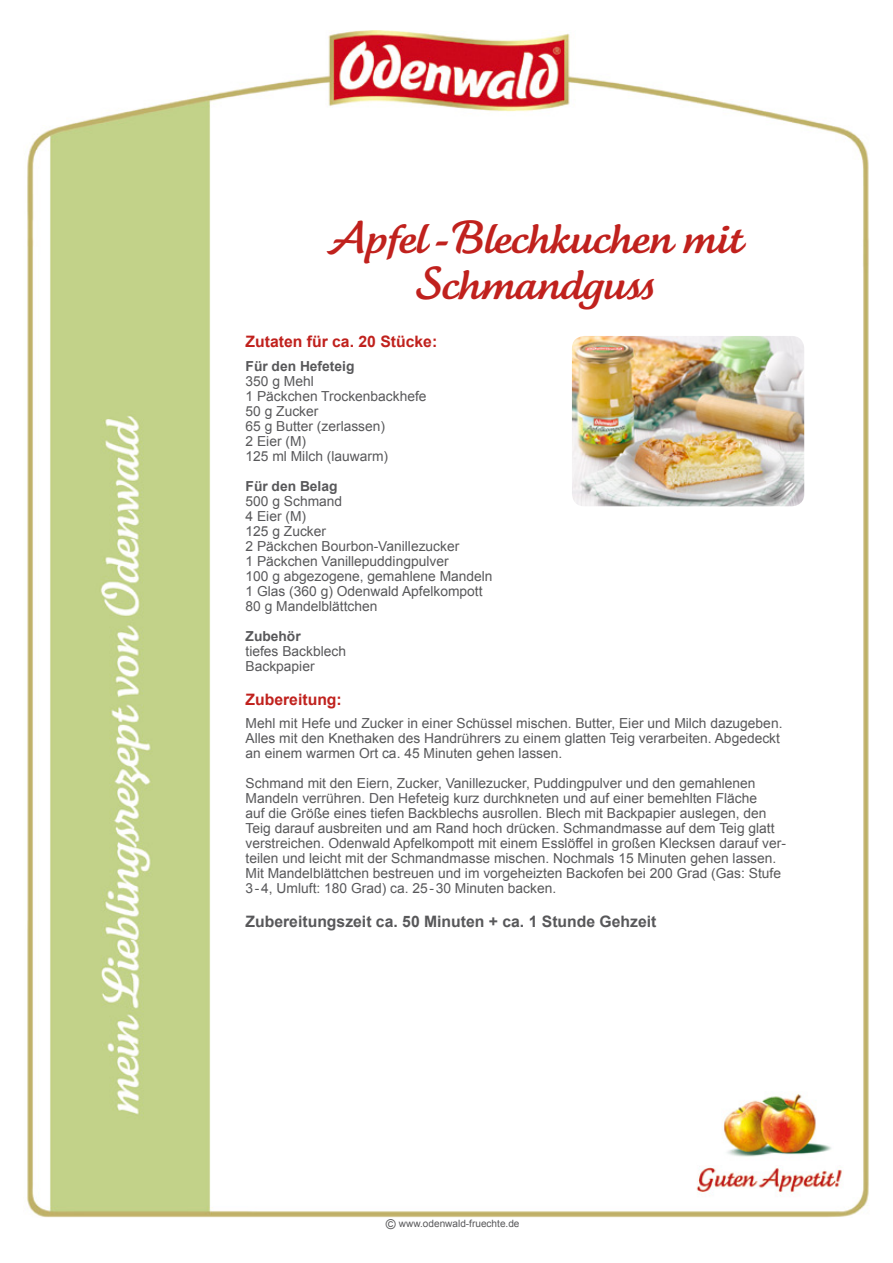
<style>
.page{position:relative;width:893px;height:1263px;background:#fff}
.page>*{position:absolute;margin:0;border:0;box-sizing:border-box;transform-origin:0 0}
.t1{font:45px/46.5px "Tartine Script OT";letter-spacing:.005em;color:#c0211d;text-align:center}
.t2{font:700 15.75px "Arial";color:#58585a}
.t3{font:700 15.75px "Arial";color:#c0211d}
.t4{font:13.8px/15px "Arial";color:#58585a}
.t5{font:700 13.8px "Arial";color:#58585a}
.t6{font:10.05px "Arial";color:#58585a}
.s1{font-size:13.5px}
</style>
<div class="page">
<img style="left:27px;top:31px;width:842px;height:1187px">
<img style="left:697px;top:1066px;width:149px;height:98px">
<img style="left:572px;top:336px;width:232px;height:170px">
<h1 class="t1" style="left:329px;top:215px;width:415px">Apfel -Blechkuchen mit<br>Schmandguss</h1>
<p class="t3" style="left:246px;top:331px;width:193px">Zutaten für ca. 20 Stücke:</p>
<p class="t5" style="left:246px;top:357px;width:110px">Für den Hefeteig</p>
<p class="t4" style="left:246px;top:374px;width:183px">350 g Mehl<br>1 Päckchen Trockenbackhefe<br>50 g Zucker<br>65 g Butter (zerlassen)<br>2 Eier (M)<br>125 ml Milch (lauwarm)</p>
<p class="t5" style="left:246px;top:477px;width:94px">Für den Belag</p>
<p class="t4" style="left:246px;top:494px;width:249px">500 g Schmand<br>4 Eier (M)<br>125 g Zucker<br>2 Päckchen Bourbon-Vanillezucker<br>1 Päckchen Vanillepuddingpulver<br>100 g abgezogene, gemahlene Mandeln<br>1 Glas (360 g) Odenwald Apfelkompott<br>80 g Mandelblättchen</p>
<p class="t5" style="left:246px;top:627px;width:57px">Zubehör</p>
<p class="t4" style="left:246px;top:644px;width:102px">tiefes Backblech<br>Backpapier</p>
<p class="t3" style="left:246px;top:689px;width:98px">Zubereitung:</p>
<p class="t4" style="left:246px;top:716px;width:538px">Mehl mit Hefe und Zucker in einer Schüssel mischen. Butter, Eier und Milch dazugeben.<br>Alles mit den Knethaken des Handrührers zu einem glatten Teig verarbeiten. Abgedeckt an einem warmen Ort ca. 45 Minuten gehen lassen.</p>
<p class="t4" style="left:246px;top:776px;width:542px">Schmand mit den Eiern, Zucker, Vanillezucker, Puddingpulver und den gemahlenen Mandeln verrühren. Den Hefeteig kurz durchkneten und auf einer bemehlten Fläche<br>auf die Größe eines tiefen Backblechs ausrollen. Blech mit Backpapier auslegen, den Teig darauf ausbreiten und am Rand hoch drücken. Schmandmasse auf dem Teig glatt verstreichen. Odenwald Apfelkompott mit einem Esslöffel in großen Klecksen darauf ver&shy;teilen und leicht mit der Schmandmasse mischen. Nochmals 15 Minuten gehen lassen.<br>Mit Mandelblättchen bestreuen und im vorgeheizten Backofen bei 200 Grad (Gas: Stufe 3-4, Umluft: 180 Grad) ca. 25-30 Minuten backen.</p>
<p class="t2" style="left:246px;top:911px;width:412px">Zubereitungszeit ca. 50 Minuten + ca. 1 Stunde Gehzeit</p>
<p class="t6" style="left:386px;top:1217px;width:135px"><span class="s1">©</span> www.odenwald-fruechte.de</p>
</div>
